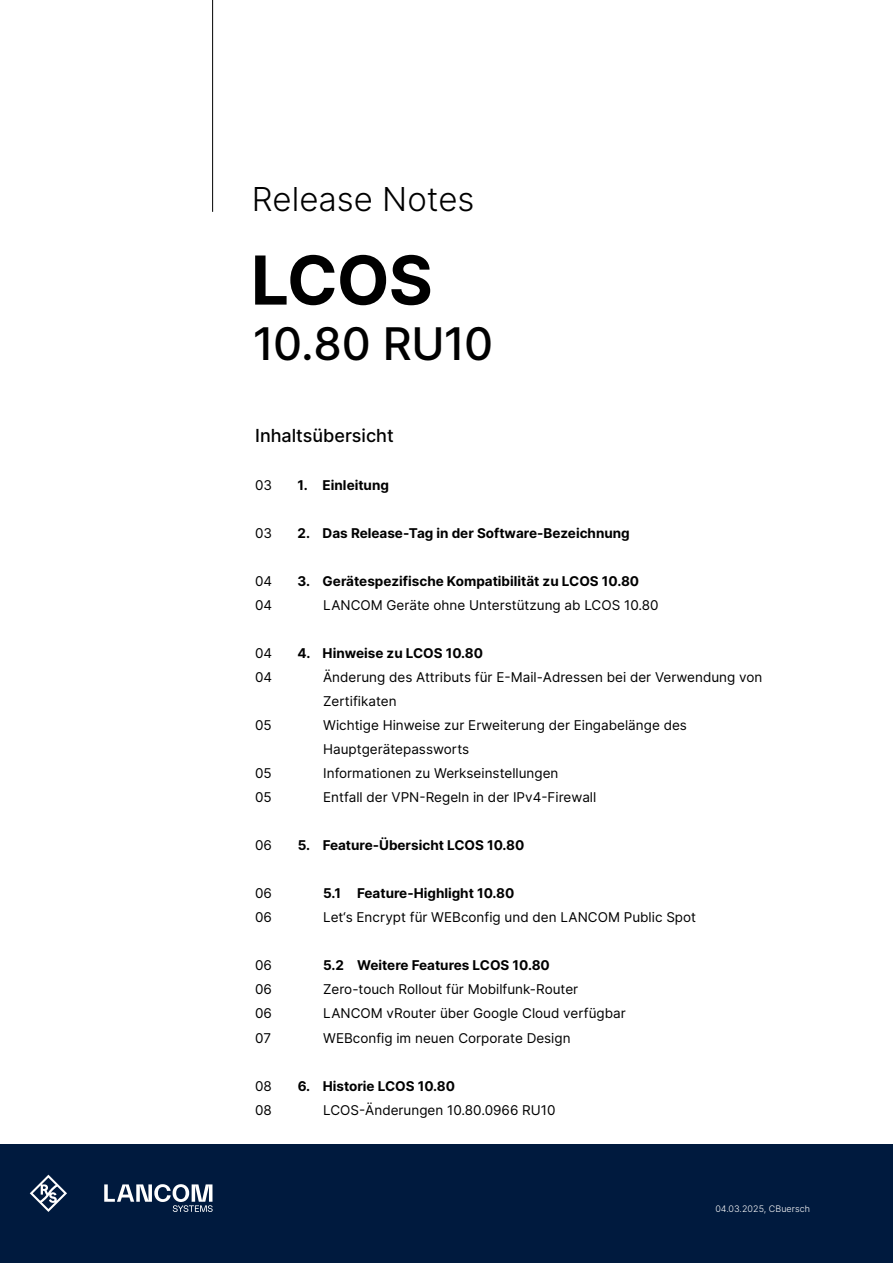
<style>
.page{position:relative;width:893px;height:1263px;background:#fff}
.page>*{position:absolute;margin:0;border:0;box-sizing:border-box;transform-origin:0 0}
.t1{font:700 67.5px "Inter";color:#000}
.t2{font:500 45px "Inter";letter-spacing:-.02em;color:#000}
.t3{font:300 33px "Inter";color:#000}
.t4{font:500 18px "Inter";color:#000}
.t5{font:13.5px/24px "Inter";color:#000}
.t6{font:700 13.5px "Inter";color:#000}
.t7{font:300 9px "Inter";letter-spacing:.005em;color:#fff}
</style>
<div class="page">
<div style="left:0;top:1144px;width:893px;height:119px;background:#001a3e"></div>
<hr style="left:212px;top:0;width:1px;height:212px;background:#000">
<svg style="left:30px;top:1175px;width:37px;height:37px"></svg>
<svg style="left:104px;top:1184px;width:109px;height:28px"></svg>
<h3 class="t3" style="left:252px;top:175px;width:224px">Release Notes</h3>
<h1 class="t1" style="left:251px;top:229px;width:184px">LCOS</h1>
<h2 class="t2" style="left:253px;top:310px;width:242px">10.80 RU10</h2>
<h3 class="t4" style="left:255px;top:423px;width:140px">Inhaltsübersicht</h3>
<p class="t5" style="left:255px;top:473px;width:19px">03</p>
<p class="t6" style="left:298px;top:475px;width:93px">1. Einleitung</p>
<p class="t5" style="left:255px;top:521px;width:19px">03</p>
<p class="t6" style="left:298px;top:523px;width:334px">2. Das Release-Tag in der Software-Bezeichnung</p>
<p class="t5" style="left:255px;top:569px;width:19px">04</p>
<p class="t6" style="left:298px;top:571px;width:343px">3. Gerätespezifische Kompatibilität zu LCOS 10.80</p>
<p class="t5" style="left:255px;top:593px;width:19px">04</p>
<p class="t5" style="left:323px;top:593px;width:337px">LANCOM Geräte ohne Unterstützung ab LCOS 10.80</p>
<p class="t5" style="left:255px;top:641px;width:19px">04</p>
<p class="t6" style="left:298px;top:643px;width:187px">4. Hinweise zu LCOS 10.80</p>
<p class="t5" style="left:255px;top:665px;width:19px">04</p>
<p class="t5" style="left:323px;top:665px;width:441px">Änderung des Attributs für E-Mail-Adressen bei der Verwendung von<br>Zertifikaten</p>
<p class="t5" style="left:255px;top:713px;width:18px">05</p>
<p class="t5" style="left:323px;top:713px;width:365px">Wichtige Hinweise zur Erweiterung der Eingabelänge des<br>Hauptgerätepassworts</p>
<p class="t5" style="left:255px;top:761px;width:18px">05</p>
<p class="t5" style="left:323px;top:761px;width:237px">Informationen zu Werkseinstellungen</p>
<p class="t5" style="left:255px;top:785px;width:18px">05</p>
<p class="t5" style="left:323px;top:785px;width:275px">Entfall der VPN-Regeln in der IPv4-Firewall</p>
<p class="t5" style="left:255px;top:833px;width:18px">06</p>
<p class="t6" style="left:298px;top:835px;width:228px">5. Feature-Übersicht LCOS 10.80</p>
<p class="t5" style="left:255px;top:881px;width:18px">06</p>
<p class="t6" style="left:323px;top:883px;width:193px">5.1 Feature-Highlight 10.80</p>
<p class="t5" style="left:255px;top:905px;width:18px">06</p>
<p class="t5" style="left:323px;top:905px;width:374px">Let‘s Encrypt für WEBconfig und den LANCOM Public Spot</p>
<p class="t5" style="left:255px;top:953px;width:18px">06</p>
<p class="t6" style="left:323px;top:955px;width:228px">5.2 Weitere Features LCOS 10.80</p>
<p class="t5" style="left:255px;top:977px;width:18px">06</p>
<p class="t5" style="left:323px;top:977px;width:257px">Zero-touch Rollout für Mobilfunk-Router</p>
<p class="t5" style="left:255px;top:1001px;width:18px">06</p>
<p class="t5" style="left:323px;top:1001px;width:304px">LANCOM vRouter über Google Cloud verfügbar</p>
<p class="t5" style="left:255px;top:1025px;width:17px">07</p>
<p class="t5" style="left:323px;top:1025px;width:249px">WEBconfig im neuen Corporate Design</p>
<p class="t5" style="left:255px;top:1073px;width:18px">08</p>
<p class="t6" style="left:298px;top:1075px;width:159px">6. Historie LCOS 10.80</p>
<p class="t5" style="left:255px;top:1097px;width:18px">08</p>
<p class="t5" style="left:323px;top:1097px;width:234px">LCOS-Änderungen 10.80.0966 RU10</p>
<p class="t7" style="left:715px;top:1202px;width:96px">04.03.2025, CBuersch</p>
</div>
